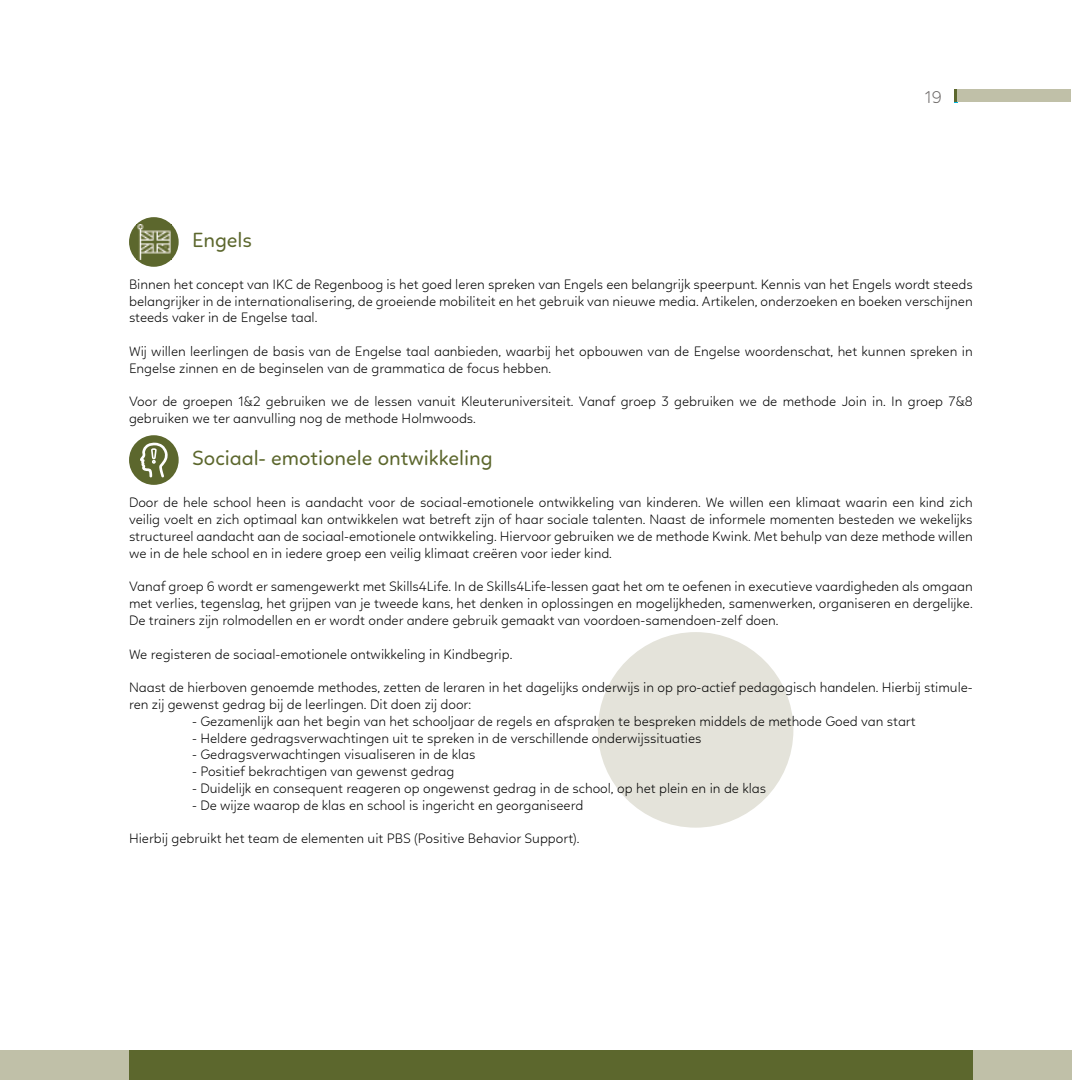
<style>
.page{position:relative;width:1072px;height:1087px;background:#fff}
.page>*{position:absolute;margin:0;border:0;box-sizing:border-box;transform-origin:0 0}
.t1{font:21px "Linotte";color:#5c672d}
.t2{font:300 17.5px "Linotte";color:#6a6665}
.t3{font:300 14px/16.8px "Linotte";color:#000;text-align:justify}
</style>
<div class="page">
<div style="left:0;top:1049px;width:1071px;height:30px;background:#c0c0a8"></div>
<div style="left:129px;top:1049px;width:843px;height:30px;background:#5c672d"></div>
<div style="left:598px;top:632px;width:195px;height:195px;background:#e4e3da;border-radius:50%"></div>
<div style="left:129px;top:435px;width:50px;height:50px;background:#5c672d;border-radius:50%"></div>
<svg style="left:140px;top:442px;width:28px;height:35px"></svg>
<div style="left:129px;top:217px;width:50px;height:50px;background:#5c672d;border-radius:50%"></div>
<img style="left:137px;top:224px;width:34px;height:35px">
<svg style="left:954px;top:90px;width:3px;height:13px"></svg>
<div style="left:957px;top:90px;width:113px;height:12px;background:#c0c0a8"></div>
<p class="t2" style="left:924px;top:87px;width:19px">19</p>
<h1 class="t1" style="left:192px;top:227px;width:62px">Engels</h1>
<p class="t3" style="left:129px;top:275px;width:845px">Binnen het concept van IKC de Regenboog is het goed leren spreken van Engels een belangrijk speerpunt. Kennis van het Engels wordt steeds belangrijker in de internationalisering, de groeiende mobiliteit en het gebruik van nieuwe media. Artikelen, onderzoeken en boeken verschijnen steeds vaker in de Engelse taal.</p>
<p class="t3" style="left:129px;top:343px;width:845px">Wij willen leerlingen de basis van de Engelse taal aanbieden, waarbij het opbouwen van de Engelse woordenschat, het kunnen spreken in<br>Engelse zinnen en de beginselen van de grammatica de focus hebben.</p>
<p class="t3" style="left:129px;top:393px;width:845px">Voor de groepen 1&amp;2 gebruiken we de lessen vanuit Kleuteruniversiteit. Vanaf groep 3 gebruiken we de methode Join in. In groep 7&amp;8 gebruiken we ter aanvulling nog de methode Holmwoods.</p>
<h1 class="t1" style="left:192px;top:446px;width:302px">Sociaal- emotionele ontwikkeling</h1>
<p class="t3" style="left:129px;top:494px;width:845px">Door de hele school heen is aandacht voor de sociaal-emotionele ontwikkeling van kinderen. We willen een klimaat waarin een kind zich veilig voelt en zich optimaal kan ontwikkelen wat betreft zijn of haar sociale talenten. Naast de informele momenten besteden we wekelijks structureel aandacht aan de sociaal-emotionele ontwikkeling. Hiervoor gebruiken we de methode Kwink. Met behulp van deze methode willen we in de hele school en in iedere groep een veilig klimaat creëren voor ieder kind.</p>
<p class="t3" style="left:129px;top:578px;width:845px">Vanaf groep 6 wordt er samengewerkt met Skills4Life. In de Skills4Life-lessen gaat het om te oefenen in executieve vaardigheden als omgaan met verlies, tegenslag, het grijpen van je tweede kans, het denken in oplossingen en mogelijkheden, samenwerken, organiseren en dergelijke.<br>De trainers zijn rolmodellen en er wordt onder andere gebruik gemaakt van voordoen-samendoen-zelf doen.</p>
<p class="t3" style="left:129px;top:645px;width:385px">We registeren de sociaal-emotionele ontwikkeling in Kindbegrip.</p>
<p class="t3" style="left:129px;top:679px;width:845px">Naast de hierboven genoemde methodes, zetten de leraren in het dagelijks onderwijs in op pro-actief pedagogisch handelen. Hierbij stimule&shy;ren zij gewenst gedrag bij de leerlingen. Dit doen zij door:</p>
<p class="t3" style="left:192px;top:712px;width:725px">- Gezamenlijk aan het begin van het schooljaar de regels en afspraken te bespreken middels de methode Goed van start</p>
<p class="t3" style="left:192px;top:729px;width:511px">- Heldere gedragsverwachtingen uit te spreken in de verschillende onderwijssituaties</p>
<p class="t3" style="left:192px;top:746px;width:285px">- Gedragsverwachtingen visualiseren in de klas</p>
<p class="t3" style="left:192px;top:763px;width:264px">- Positief bekrachtigen van gewenst gedrag</p>
<p class="t3" style="left:192px;top:779px;width:575px">- Duidelijk en consequent reageren op ongewenst gedrag in de school, op het plein en in de klas</p>
<p class="t3" style="left:192px;top:796px;width:393px">- De wijze waarop de klas en school is ingericht en georganiseerd</p>
<p class="t3" style="left:129px;top:830px;width:452px">Hierbij gebruikt het team de elementen uit PBS (Positive Behavior Support).</p>
</div>
